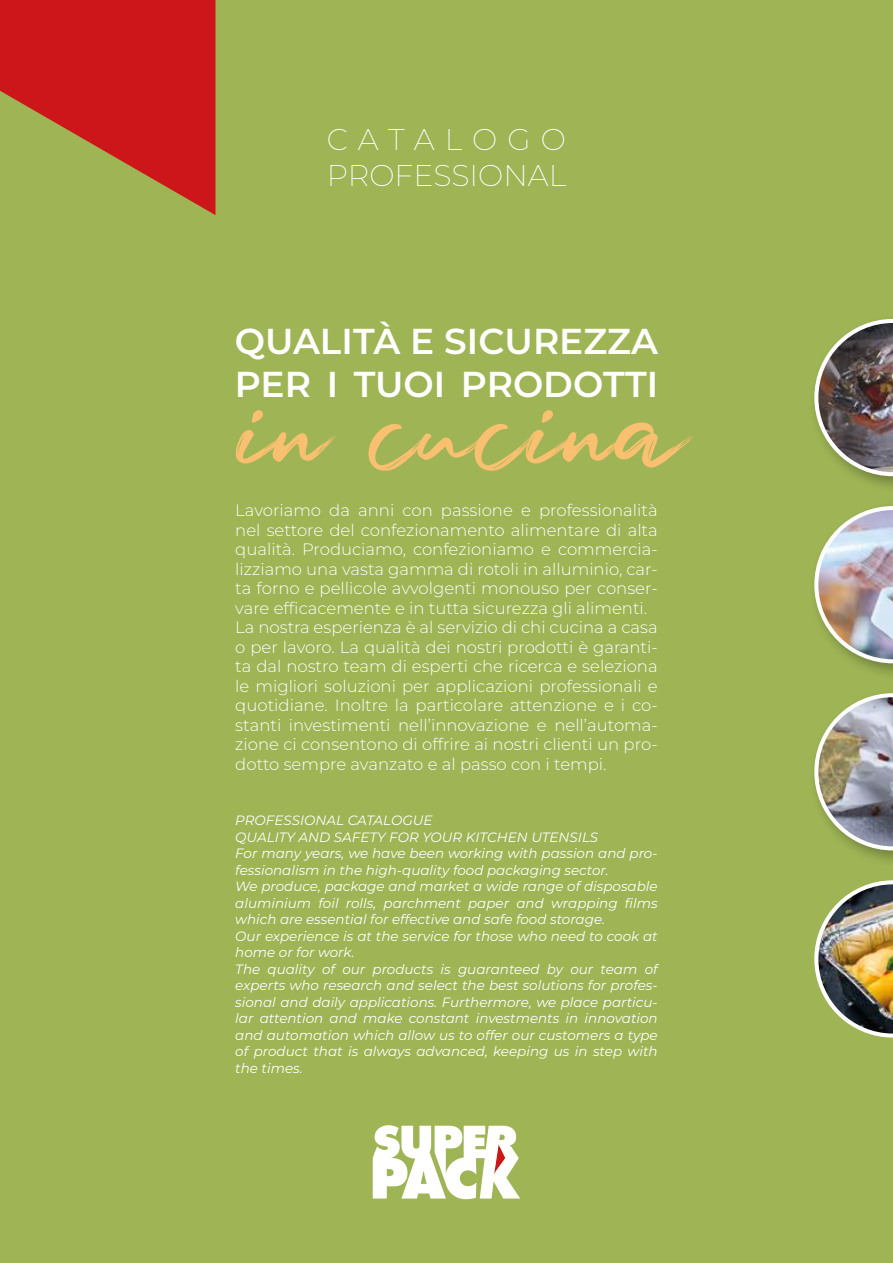
<style>
.page{position:relative;width:893px;height:1263px;background:#9eb455}
.page>*{position:absolute;margin:0;border:0;box-sizing:border-box;transform-origin:0 0}
.t1{font:162.15px "Julietta Messie";color:#fac071}
.t2{font:600 36px/43.2px "Montserrat";color:#fff}
.t3{font:200 30px/36px "Montserrat";color:#fff}
.t4{font:300 16.5px/19.5px "Montserrat";color:#fff}
.t5{font:italic 13.5px/16.5px "Montserrat";color:#fff}
</style>
<div class="page">
<svg style="left:0;top:0;width:215px;height:215px;fill:#cd1619"></svg>
<svg style="left:373px;top:1125px;width:147px;height:74px"></svg>
<div style="left:809px;top:314px;width:84px;height:180px;background:#000;opacity:.3"></div>
<img style="left:814px;top:319px;width:79px;height:157px">
<div style="left:809px;top:501px;width:84px;height:180px;background:#000;opacity:.3"></div>
<img style="left:814px;top:506px;width:79px;height:157px">
<img style="left:814px;top:880px;width:79px;height:157px">
<div style="left:809px;top:688px;width:84px;height:180px;background:#000;opacity:.3"></div>
<img style="left:814px;top:693px;width:79px;height:157px">
<h3 class="t3" style="left:327px;top:121px;width:241px">CATALOGO<br>PROFESSIONAL</h3>
<h2 class="t2" style="left:235px;top:318px;width:425px">QUALITÀ E SICUREZZA<br>PER I TUOI PRODOTTI</h2>
<h1 class="t1" style="left:234px;top:317px;width:450px">in cucina</h1>
<p class="t4" style="left:235px;top:500px;width:424px">Lavoriamo da anni con passione e professionalità nel settore del confezionamento alimentare di alta qualità. Produciamo, confezioniamo e commercia&shy;lizziamo una vasta gamma di rotoli in alluminio, car&shy;ta forno e pellicole avvolgenti monouso per conser&shy;vare efficacemente e in tutta sicurezza gli alimenti.<br>La nostra esperienza è al servizio di chi cucina a casa o per lavoro. La qualità dei nostri prodotti è garanti&shy;ta dal nostro team di esperti che ricerca e seleziona le migliori soluzioni per applicazioni professionali e quotidiane. Inoltre la particolare attenzione e i co&shy;stanti investimenti nell’innovazione e nell’automa&shy;zione ci consentono di offrire ai nostri clienti un pro&shy;dotto sempre avanzato e al passo con i tempi.</p>
<p class="t5" style="left:235px;top:812px;width:424px">PROFESSIONAL CATALOGUE<br>QUALITY AND SAFETY FOR YOUR KITCHEN UTENSILS<br>For many years, we have been working with passion and pro&shy;fessionalism in the high-quality food packaging sector.<br>We produce, package and market a wide range of disposable aluminium foil rolls, parchment paper and wrapping films which are essential for effective and safe food storage.<br>Our experience is at the service for those who need to cook at home or for work.<br>The quality of our products is guaranteed by our team of experts who research and select the best solutions for profes&shy;sional and daily applications. Furthermore, we place particu&shy;lar attention and make constant investments in innovation and automation which allow us to offer our customers a type of product that is always advanced, keeping us in step with the times.</p>
</div>
